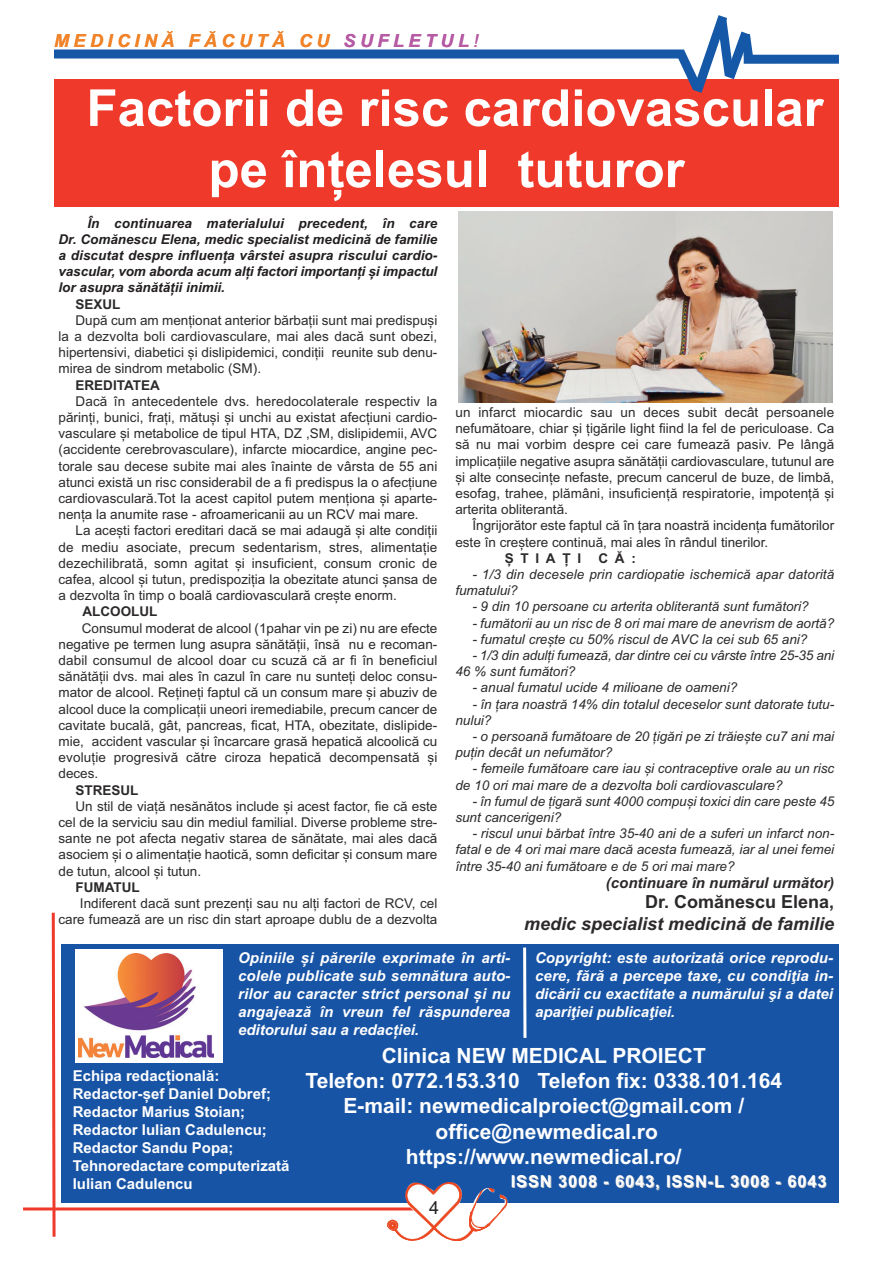
<style>
.page{position:relative;width:893px;height:1263px;background:#fff}
.page>*{position:absolute;margin:0;border:0;box-sizing:border-box;transform-origin:0 0}
.t1{font:700 51px/61.2px "Arial";color:#fff;text-align:center}
.t2{font:700 21px/25.2px "Arial";color:#fff;text-align:center}
.t3{font:italic 700 18px "Arial";color:#2c2929}
.t4{font:italic 700 18px "Arial";letter-spacing:.25em;color:#f1842a}
.t5{font:700 18px "Arial";color:#2c2929}
.t6{font:18px "Arial";color:#231f20}
.t7{font:700 16.5px "Arial";letter-spacing:.05em;color:#fff}
.t8{font:italic 700 15px/18px "Arial";color:#fff;text-align:justify}
.t9{font:700 15px/18px "Arial";color:#fff}
.t10{font:italic 700 15px "Arial";color:#2c2929}
.t11{font:13.5px/16.2px "Arial";color:#2c2929;text-align:justify}
.t12{font:italic 13.5px/16.2px "Arial";color:#2c2929}
.t13{font:italic 700 13.5px/16.2px "Arial";letter-spacing:-.005em;color:#231f20;text-align:justify}
.t14{font:700 13.5px "Arial";color:#2c2929}
.s1{color:#b65ba4}
.s2{font-weight:400;color:#b65ba4}
</style>
<div class="page">
<hr style="left:23px;top:1207px;width:398px;height:3px;background:#ef3a2b">
<div style="left:54px;top:50px;width:630px;height:8px;background:#1558a8"></div>
<div style="left:744px;top:55px;width:95px;height:9px;background:#1558a8"></div>
<img style="left:387px;top:1202px;width:121px;height:39px">
<svg style="left:50px;top:912px;width:7px;height:325px"></svg>
<div style="left:61px;top:944px;width:778px;height:258px;background:#1854a5"></div>
<div style="left:75px;top:949px;width:148px;height:114px;background:#fff"></div>
<img style="left:79px;top:954px;width:135px;height:103px">
<hr style="left:523px;top:947px;width:3px;height:91px;background:#fff">
<div style="left:54px;top:80px;width:785px;height:127px;background:#ef3a2b"></div>
<svg style="left:668px;top:15px;width:91px;height:78px"></svg>
<img style="left:458px;top:211px;width:374px;height:192px">
<h3 class="t4" style="left:54px;top:30px;width:426px">MEDICINĂ FĂCUTĂ CU <span class="s1">SUFLETUL</span><span class="s2">!</span></h3>
<h1 class="t1" style="left:86px;top:78px;width:738px">Factorii de risc cardiovascular pe înțelesul tuturor</h1>
<p class="t13" style="left:58px;top:215px;width:380px;text-indent:29px">În continuarea materialului precedent, în care Dr. Comănescu Elena, medic specialist medicină de familie a discutat despre influența vârstei asupra riscului cardio&shy;vascular, vom aborda acum alți factori importanți și impactul lor asupra sănătății inimii.</p>
<p class="t14" style="left:76px;top:296px;width:47px">SEXUL</p>
<p class="t11" style="left:59px;top:312px;width:380px;text-indent:17px">După cum am menționat anterior bărbații sunt mai predispuși la a dezvolta boli cardiovasculare, mai ales dacă sunt obezi, hipertensivi, diabetici și dislipidemici, condiții reunite sub denu&shy;mirea de sindrom metabolic (SM).</p>
<p class="t14" style="left:76px;top:377px;width:86px">EREDITATEA</p>
<p class="t11" style="left:59px;top:393px;width:380px;text-indent:17px">Dacă în antecedentele dvs. heredocolaterale respectiv la părinți, bunici, frați, mătuși și unchi au existat afecțiuni cardio&shy;vasculare și metabolice de tipul HTA, DZ ,SM, dislipidemii, AVC (accidente cerebrovasculare), infarcte miocardice, angine pec&shy;torale sau decese subite mai ales înainte de vârsta de 55 ani atunci există un risc considerabil de a fi predispus la o afecțiune cardiovasculară.Tot la acest capitol putem menționa și aparte&shy;nența la anumite rase - afroamericanii au un RCV mai mare.</p>
<p class="t11" style="left:59px;top:523px;width:380px;text-indent:17px">La acești factori ereditari dacă se mai adaugă și alte condiții de mediu asociate, precum sedentarism, stres, alimentație dezechilibrată, somn agitat și insuficient, consum cronic de cafea, alcool și tutun, predispoziția la obezitate atunci șansa de a dezvolta în timp o boală cardiovasculară crește enorm.</p>
<p class="t14" style="left:83px;top:604px;width:76px">ALCOOLUL</p>
<p class="t11" style="left:59px;top:620px;width:380px;text-indent:23px">Consumul moderat de alcool (1pahar vin pe zi) nu are efecte negative pe termen lung asupra sănătății, însă nu e recoman&shy;dabil consumul de alcool doar cu scuză că ar fi în beneficiul sănătății dvs. mai ales în cazul în care nu sunteți deloc consu&shy;mator de alcool. Rețineți faptul că un consum mare și abuziv de alcool duce la complicații uneori iremediabile, precum cancer de cavitate bucală, gât, pancreas, ficat, HTA, obezitate, dislipide&shy;mie, accident vascular și încarcare grasă hepatică alcoolică cu evoluție progresivă către ciroza hepatică decompensată și deces.</p>
<p class="t14" style="left:76px;top:782px;width:65px">STRESUL</p>
<p class="t11" style="left:59px;top:798px;width:380px;text-indent:17px">Un stil de viață nesănătos include și acest factor, fie că este cel de la serviciu sau din mediul familial. Diverse probleme stre&shy;sante ne pot afecta negativ starea de sănătate, mai ales dacă asociem și o alimentație haotică, somn deficitar și consum mare de tutun, alcool și tutun.</p>
<p class="t14" style="left:76px;top:879px;width:66px">FUMATUL</p>
<p class="t11" style="left:59px;top:895px;width:380px;text-align:right">Indiferent dacă sunt prezenți sau nu alți factori de RCV, cel care fumează are un risc din start aproape dublu de a dezvolta</p>
<p class="t11" style="left:455px;top:404px;width:380px">un infarct miocardic sau un deces subit decât persoanele nefumătoare, chiar și țigările light fiind la fel de periculoase. Ca să nu mai vorbim despre cei care fumează pasiv. Pe lângă implicațiile negative asupra sănătății cardiovasculare, tutunul are și alte consecințe nefaste, precum cancerul de buze, de limbă, esofag, trahee, plămâni, insuficiență respiratorie, impotență și arterita obliterantă.</p>
<p class="t11" style="left:455px;top:518px;width:380px;text-indent:17px">Îngrijorător este faptul că în țara noastră incidența fumătorilor este în creștere continuă, mai ales în rândul tinerilor.</p>
<p class="t14" style="left:505px;top:550px;width:78px">ȘTIAȚI</p>
<p class="t14" style="left:598px;top:550px;width:39px">CĂ:</p>
<p class="t12" style="left:455px;top:566px;width:380px;text-indent:17px">- 1/3 din decesele prin cardiopatie ischemică apar datorită fumatului?</p>
<p class="t12" style="left:472px;top:599px;width:338px">- 9 din 10 persoane cu arterita obliterantă sunt fumători?</p>
<p class="t12" style="left:472px;top:615px;width:363px">- fumătorii au un risc de 8 ori mai mare de anevrism de aortă?</p>
<p class="t12" style="left:472px;top:631px;width:336px">- fumatul crește cu 50% riscul de AVC la cei sub 65 ani?</p>
<p class="t12" style="left:455px;top:647px;width:380px;text-indent:17px">- 1/3 din adulți fumează, dar dintre cei cu vârste între 25-35 ani<br>46 % sunt fumători?</p>
<p class="t12" style="left:472px;top:680px;width:266px">- anual fumatul ucide 4 milioane de oameni?</p>
<p class="t12" style="left:455px;top:696px;width:380px;text-indent:17px">- în țara noastră 14% din totalul deceselor sunt datorate tutu&shy;nului?</p>
<p class="t12" style="left:455px;top:728px;width:380px;text-indent:17px">- o persoană fumătoare de 20 țigări pe zi trăiește cu7 ani mai puțin decât un nefumător?</p>
<p class="t12" style="left:455px;top:761px;width:380px;text-indent:17px">- femeile fumătoare care iau și contraceptive orale au un risc de 10 ori mai mare de a dezvolta boli cardiovasculare?</p>
<p class="t12" style="left:455px;top:793px;width:380px;text-indent:17px">- în fumul de țigară sunt 4000 compuși toxici din care peste 45 sunt cancerigeni?</p>
<p class="t12" style="left:455px;top:825px;width:380px;text-align:justify;text-indent:17px">- riscul unui bărbat între 35-40 ani de a suferi un infarct non&shy;fatal e de 4 ori mai mare dacă acesta fumează, iar al unei femei între 35-40 ani fumătoare e de 5 ori mai mare?</p>
<p class="t10" style="left:606px;top:874px;width:230px">(continuare în numărul următor)</p>
<h3 class="t5" style="left:645px;top:891px;width:191px">Dr. Comănescu Elena,</h3>
<h3 class="t3" style="left:524px;top:913px;width:312px">medic specialist medicină de familie</h3>
<p class="t8" style="left:238px;top:949px;width:274px">Opiniile și părerile exprimate în arti&shy;colele publicate sub semnătura auto&shy;rilor au caracter strict personal și nu angajează în vreun fel răspunderea editorului sau a redacției.</p>
<p class="t8" style="left:535px;top:949px;width:300px">Copyright: este autorizată orice reprodu&shy;cere, fără a percepe taxe, cu condiţia in&shy;dicării cu exactitate a numărului şi a datei apariţiei publicaţiei.</p>
<h2 class="t2" style="left:305px;top:1043px;width:478px">Clinica NEW MEDICAL PROIECT<br>Telefon: 0772.153.310 Telefon fix: 0338.101.164<br>E-mail: newmedicalproiect@gmail.com / office@newmedical.ro https://www.newmedical.ro/</h2>
<p class="t9" style="left:73px;top:1066px;width:218px">Echipa redacțională:<br>Redactor-șef Daniel Dobref;<br>Redactor Marius Stoian;<br>Redactor Iulian Cadulencu;<br>Redactor Sandu Popa;<br>Tehnoredactare computerizată<br>Iulian Cadulencu</p>
<p class="t7" style="left:511px;top:1172px;width:317px">ISSN 3008 - 6043, ISSN-L 3008 - 6043</p>
<h3 class="t6" style="left:429px;top:1197px;width:12px">4</h3>
</div>
